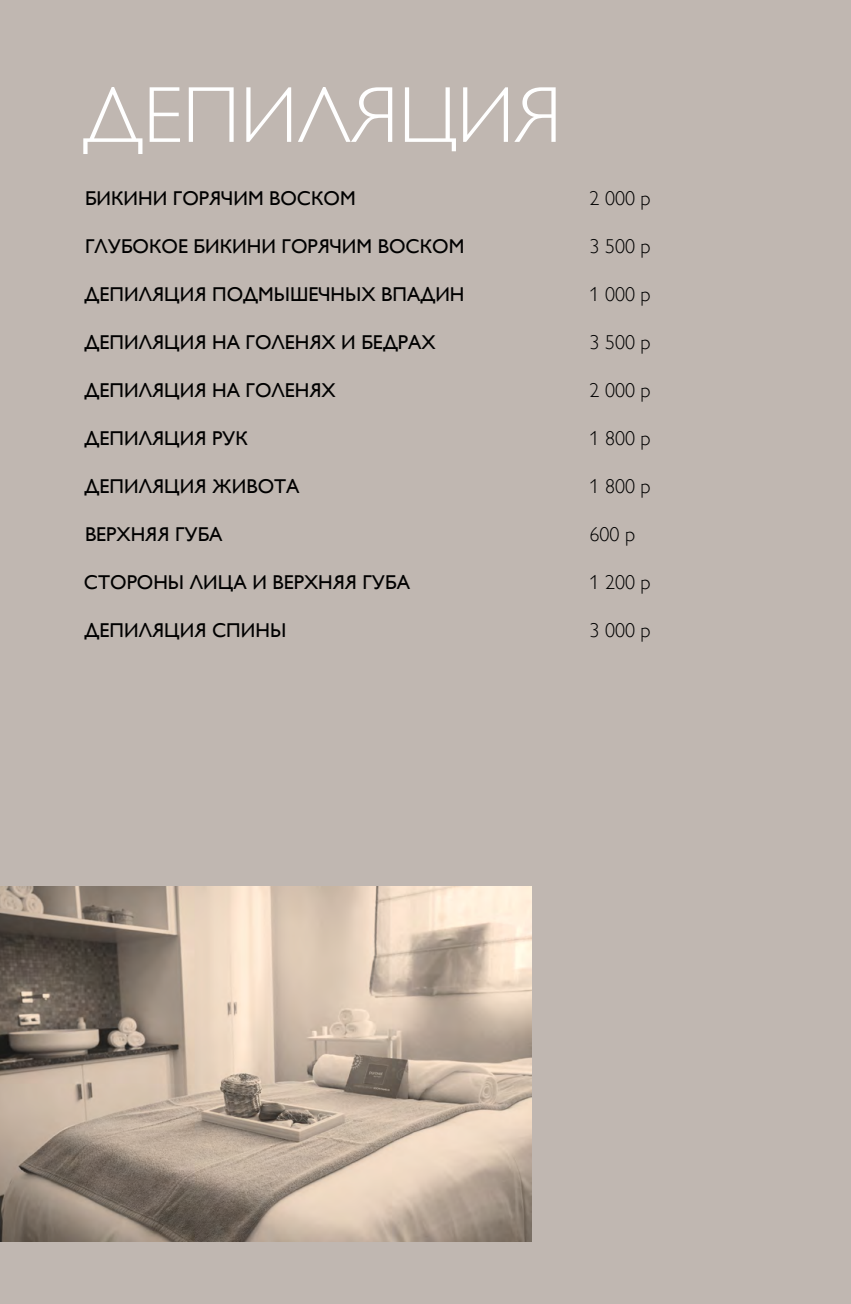
<style>
.page{position:relative;width:851px;height:1304px;background:#fff}
.page>*{position:absolute;margin:0;border:0;box-sizing:border-box;transform-origin:0 0}
.t1{font:80px "Gill Sans Alt One WGL Light";color:#fff}
.t2{font:20px "Gill Sans Alt One WGL";color:#000}
.t3{font:20px "Gill Sans Alt One WGL Light";color:#000}
</style>
<div class="page">
<div style="left:0;top:0;width:850px;height:1304px;background:#c0b7b1"></div>
<hr style="left:850px;top:0;width:1px;height:1304px;background:#a59890">
<img style="left:0;top:887px;width:531px;height:355px">
<h1 class="t1" style="left:83px;top:63px;width:481px">ДЕПИЛЯЦИЯ</h1>
<p class="t2" style="left:85px;top:185px;width:272px">БИКИНИ ГОРЯЧИМ ВОСКОМ</p>
<p class="t3" style="left:589px;top:185px;width:63px">2 000 р</p>
<p class="t2" style="left:85px;top:233px;width:381px">ГЛУБОКОЕ БИКИНИ ГОРЯЧИМ ВОСКОМ</p>
<p class="t3" style="left:589px;top:233px;width:63px">3 500 р</p>
<p class="t2" style="left:84px;top:281px;width:381px">ДЕПИЛЯЦИЯ ПОДМЫШЕЧНЫХ ВПАДИН</p>
<p class="t3" style="left:589px;top:281px;width:63px">1 000 р</p>
<p class="t2" style="left:84px;top:329px;width:352px">ДЕПИЛЯЦИЯ НА ГОЛЕНЯХ И БЕДРАХ</p>
<p class="t3" style="left:589px;top:329px;width:63px">3 500 р</p>
<p class="t2" style="left:84px;top:377px;width:253px">ДЕПИЛЯЦИЯ НА ГОЛЕНЯХ</p>
<p class="t3" style="left:589px;top:377px;width:63px">2 000 р</p>
<p class="t2" style="left:84px;top:425px;width:165px">ДЕПИЛЯЦИЯ РУК</p>
<p class="t3" style="left:589px;top:425px;width:63px">1 800 р</p>
<p class="t2" style="left:84px;top:473px;width:216px">ДЕПИЛЯЦИЯ ЖИВОТА</p>
<p class="t3" style="left:589px;top:473px;width:63px">1 800 р</p>
<p class="t2" style="left:85px;top:521px;width:139px">ВЕРХНЯЯ ГУБА</p>
<p class="t3" style="left:589px;top:521px;width:47px">600 р</p>
<p class="t2" style="left:84px;top:569px;width:327px">СТОРОНЫ ЛИЦА И ВЕРХНЯЯ ГУБА</p>
<p class="t3" style="left:589px;top:569px;width:63px">1 200 р</p>
<p class="t2" style="left:84px;top:617px;width:203px">ДЕПИЛЯЦИЯ СПИНЫ</p>
<p class="t3" style="left:589px;top:617px;width:63px">3 000 р</p>
</div>
